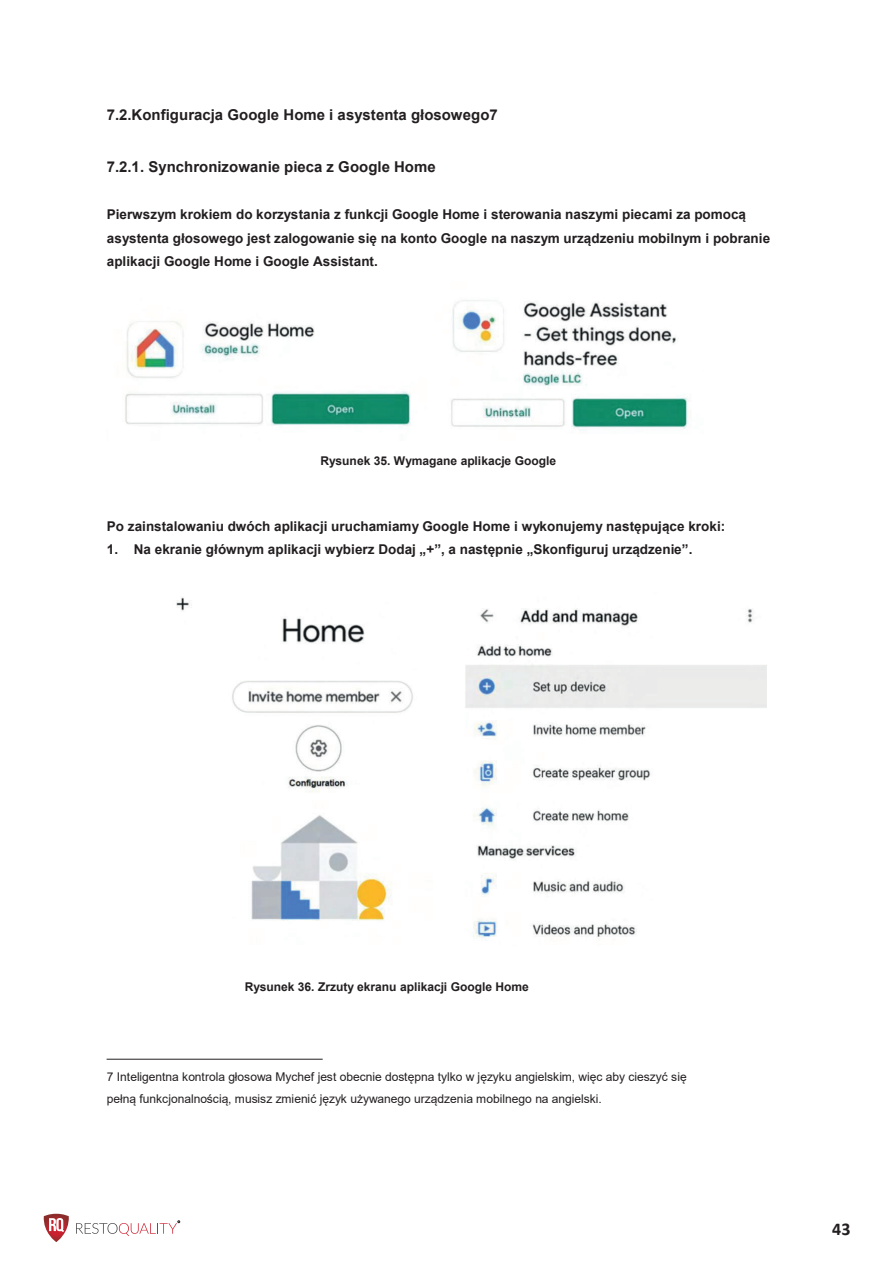
<style>
.page{position:relative;width:893px;height:1263px;background:#fff}
.page>*{position:absolute;margin:0;border:0;box-sizing:border-box;transform-origin:0 0}
.t1{font:700 18px "Calibri";color:#231f20}
.t2{font:700 15px "Arial";letter-spacing:.005em;color:#231f20}
.t3{font:700 13.5px/23.2px "Arial";color:#231f20}
.t4{font:12px/21.6px "Arial";letter-spacing:-.005em;color:#231f20}
.t5{font:700 12px "Arial";letter-spacing:-.005em;color:#231f20}
</style>
<div class="page">
<svg style="left:43px;top:1214px;width:26px;height:28px"></svg>
<svg style="left:76px;top:1221px;width:104px;height:15px"></svg>
<img style="left:125px;top:300px;width:564px;height:130px">
<img style="left:176px;top:597px;width:590px;height:341px">
<hr style="left:107px;top:1059px;width:216px;height:1px;background:#231f20">
<p class="t2" style="left:107px;top:104px;width:392px">7.2.Konfiguracja Google Home i asystenta głosowego7</p>
<p class="t2" style="left:107px;top:156px;width:331px">7.2.1. Synchronizowanie pieca z Google Home</p>
<p class="t3" style="left:107px;top:203px;width:665px">Pierwszym krokiem do korzystania z funkcji Google Home i sterowania naszymi piecami za pomocą asystenta głosowego jest zalogowanie się na konto Google na naszym urządzeniu mobilnym i pobranie aplikacji Google Home i Google Assistant.</p>
<p class="t5" style="left:320px;top:453px;width:237px">Rysunek 35. Wymagane aplikacje Google</p>
<p class="t3" style="left:107px;top:515px;width:620px">Po zainstalowaniu dwóch aplikacji uruchamiamy Google Home i wykonujemy następujące kroki:</p>
<p class="t3" style="left:107px;top:538px;width:587px">1. Na ekranie głównym aplikacji wybierz Dodaj „+”, a następnie „Skonfiguruj urządzenie”.</p>
<p class="t5" style="left:245px;top:979px;width:286px">Rysunek 36. Zrzuty ekranu aplikacji Google Home</p>
<p class="t4" style="left:107px;top:1066px;width:581px">7 Inteligentna kontrola głosowa Mychef jest obecnie dostępna tylko w języku angielskim, więc aby cieszyć się pełną funkcjonalnością, musisz zmienić język używanego urządzenia mobilnego na angielski.</p>
<h1 class="t1" style="left:832px;top:1216px;width:20px">43</h1>
</div>
